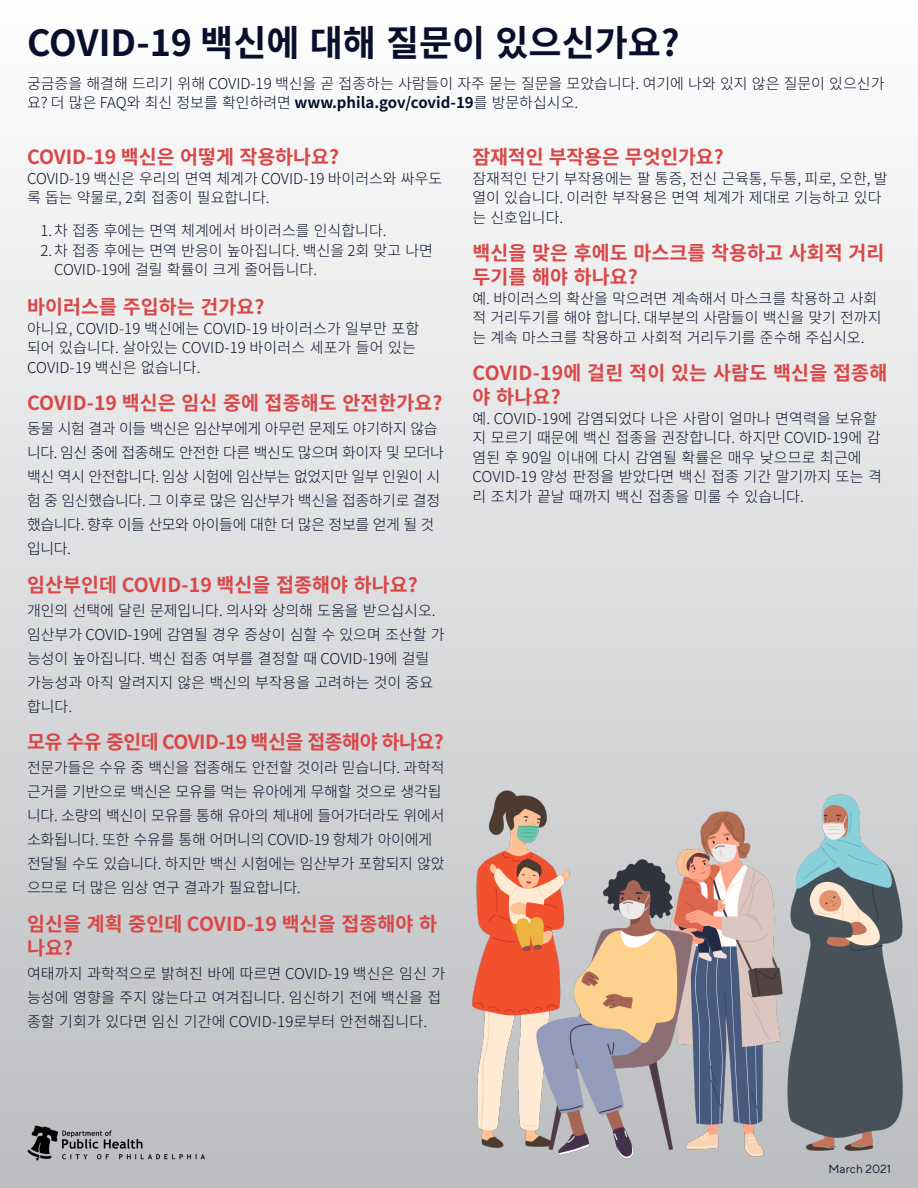
<style>
.page{position:relative;width:918px;height:1188px;background:#fff}
.page>*{position:absolute;margin:0;border:0;box-sizing:border-box;transform-origin:0 0}
.t1{font:700 36px "Noto Sans KR";color:#070f2a}
.t2{font:700 19.5px/24px "Noto Sans KR";letter-spacing:.005em;color:#d94748}
.t3{font:700 19.5px "Noto Sans KR";letter-spacing:-.03em;color:#d94748}
.t4{font:300 15px/19.5px "Noto Sans KR";color:#070f2a}
.t5{font:300 15px/24px "Noto Sans KR";letter-spacing:-.025em;color:#070f2a}
.t6{font:300 15px/19.5px "Noto Sans KR";color:#0c122d}
.t7{font:12px "TT Norms";color:#0c122d}
.s1{font-weight:700}
</style>
<div class="page">
<div style="left:0;top:0;width:918px;height:1188px;background:linear-gradient(to bottom,#fefefe,#bcbdc0)"></div>
<img style="left:472px;top:790px;width:432px;height:371px">
<img style="left:27px;top:1125px;width:189px;height:36px">
<p class="t1" style="left:27px;top:22px;width:654px">COVID-19 백신에 대해 질문이 있으신가요?</p>
<p class="t4" style="left:27px;top:74px;width:859px">궁금증을 해결해 드리기 위해 COVID-19 백신을 곧 접종하는 사람들이 자주 묻는 질문을 모았습니다. 여기에 나와 있지 않은 질문이 있으신가 요? 더 많은 FAQ와 최신 정보를 확인하려면 <span class="s1">www.phila.gov/covid-19</span>를 방문하십시오.</p>
<p class="t2" style="left:27px;top:145px;width:314px">COVID-19 백신은 어떻게 작용하나요?</p>
<p class="t4" style="left:27px;top:169px;width:417px">COVID-19 백신은 우리의 면역 체계가 COVID-19 바이러스와 싸우도 록 돕는 약물로, 2회 접종이 필요합니다.</p>
<p class="t6" style="left:40px;top:221px;width:348px">1.차 접종 후에는 면역 체계에서 바이러스를 인식합니다.</p>
<p class="t6" style="left:54px;top:241px;width:381px;text-indent:-14px">2.차 접종 후에는 면역 반응이 높아집니다. 백신을 2회 맞고 나면<br>COVID-19에 걸릴 확률이 크게 줄어듭니다.</p>
<p class="t2" style="left:27px;top:295px;width:239px">바이러스를 주입하는 건가요?</p>
<p class="t4" style="left:27px;top:319px;width:394px">아니요, COVID-19 백신에는 COVID-19 바이러스가 일부만 포함 되어 있습니다. 살아있는 COVID-19 바이러스 세포가 들어 있는<br>COVID-19 백신은 없습니다.</p>
<p class="t2" style="left:27px;top:391px;width:417px">COVID-19 백신은 임신 중에 접종해도 안전한가요?</p>
<p class="t5" style="left:27px;top:417px;width:419px">동물 시험 결과 이들 백신은 임산부에게 아무런 문제도 야기하지 않습 니다. 임신 중에 접종해도 안전한 다른 백신도 많으며 화이자 및 모더나 백신 역시 안전합니다. 임상 시험에 임산부는 없었지만 일부 인원이 시 험 중 임신했습니다. 그 이후로 많은 임산부가 백신을 접종하기로 결정 했습니다. 향후 이들 산모와 아이들에 대한 더 많은 정보를 얻게 될 것 입니다.</p>
<p class="t2" style="left:27px;top:573px;width:392px">임산부인데 COVID-19 백신을 접종해야 하나요?</p>
<p class="t4" style="left:27px;top:598px;width:419px;line-height:24px">개인의 선택에 달린 문제입니다. 의사와 상의해 도움을 받으십시오. 임산부가 COVID-19에 감염될 경우 증상이 심할 수 있으며 조산할 가 능성이 높아집니다. 백신 접종 여부를 결정할 때 COVID-19에 걸릴 가능성과 아직 알려지지 않은 백신의 부작용을 고려하는 것이 중요 합니다.</p>
<p class="t3" style="left:27px;top:731px;width:418px">모유 수유 중인데 COVID-19 백신을 접종해야 하나요?</p>
<p class="t4" style="left:27px;top:756px;width:419px;line-height:24px">전문가들은 수유 중 백신을 접종해도 안전할 것이라 믿습니다. 과학적 근거를 기반으로 백신은 모유를 먹는 유아에게 무해할 것으로 생각됩 니다. 소량의 백신이 모유를 통해 유아의 체내에 들어가더라도 위에서 소화됩니다. 또한 수유를 통해 어머니의 COVID-19 항체가 아이에게 전달될 수도 있습니다. 하지만 백신 시험에는 임산부가 포함되지 않았 으므로 더 많은 임상 연구 결과가 필요합니다.</p>
<p class="t2" style="left:27px;top:912px;width:411px">임신을 계획 중인데 COVID-19 백신을 접종해야 하 나요?</p>
<p class="t4" style="left:27px;top:961px;width:420px;line-height:24px">여태까지 과학적으로 밝혀진 바에 따르면 COVID-19 백신은 임신 가 능성에 영향을 주지 않는다고 여겨집니다. 임신하기 전에 백신을 접 종할 기회가 있다면 임신 기간에 COVID-19로부터 안전해집니다.</p>
<p class="t2" style="left:472px;top:145px;width:253px">잠재적인 부작용은 무엇인가요?</p>
<p class="t4" style="left:472px;top:169px;width:417px">잠재적인 단기 부작용에는 팔 통증, 전신 근육통, 두통, 피로, 오한, 발 열이 있습니다. 이러한 부작용은 면역 체계가 제대로 기능하고 있다 는 신호입니다.</p>
<p class="t2" style="left:472px;top:241px;width:414px">백신을 맞은 후에도 마스크를 착용하고 사회적 거리 두기를 해야 하나요?</p>
<p class="t4" style="left:472px;top:289px;width:411px">예. 바이러스의 확산을 막으려면 계속해서 마스크를 착용하고 사회 적 거리두기를 해야 합니다. 대부분의 사람들이 백신을 맞기 전까지 는 계속 마스크를 착용하고 사회적 거리두기를 준수해 주십시오.</p>
<p class="t2" style="left:472px;top:361px;width:416px">COVID-19에 걸린 적이 있는 사람도 백신을 접종해 야 하나요?</p>
<p class="t4" style="left:472px;top:409px;width:411px">예. COVID-19에 감염되었다 나은 사람이 얼마나 면역력을 보유할 지 모르기 때문에 백신 접종을 권장합니다. 하지만 COVID-19에 감 염된 후 90일 이내에 다시 감염될 확률은 매우 낮으므로 최근에 COVID-19 양성 판정을 받았다면 백신 접종 기간 말기까지 또는 격 리 조치가 끝날 때까지 백신 접종을 미룰 수 있습니다.</p>
<p class="t7" style="left:829px;top:1161px;width:64px">March 2021</p>
</div>
